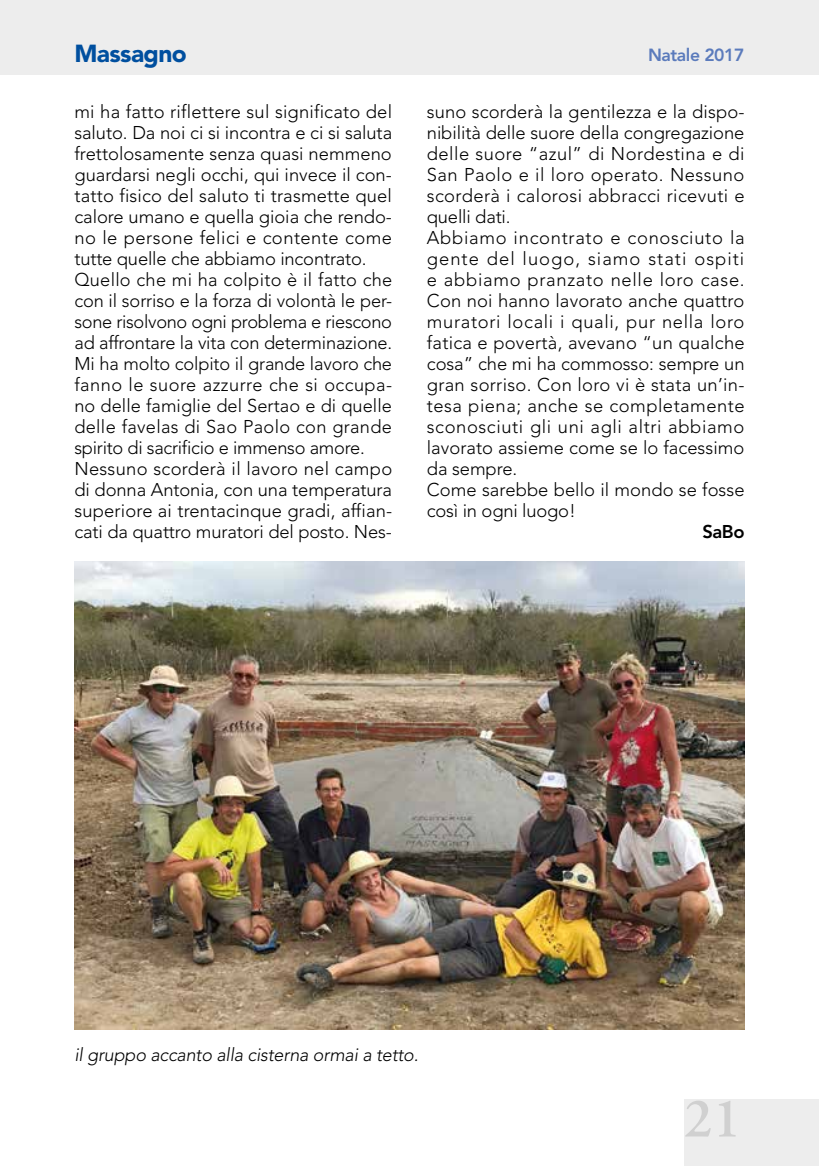
<style>
.page{position:relative;width:819px;height:1166px;background:#fff}
.page>*{position:absolute;margin:0;border:0;box-sizing:border-box;transform-origin:0 0}
.t1{font:600 56px "Adobe Garamond";color:#d0d0d0}
.t2{font:900 24.5px "Avenir";letter-spacing:-.025em;color:#004f9f}
.t3{font:300 18.38px/21px "Avenir";letter-spacing:.01em;color:#000}
.t4{font:italic 300 18.38px "Avenir";letter-spacing:-.01em;color:#000}
.t5{font:800 18.38px "Avenir";color:#000}
.t6{font:800 17.5px "Avenir";letter-spacing:-.025em;color:#5b7bbc}
</style>
<div class="page">
<div style="left:685px;top:1099px;width:134px;height:67px;background:#ededed"></div>
<div style="left:0;top:0;width:819px;height:74px;background:#ededed"></div>
<img style="left:74px;top:562px;width:670px;height:467px">
<h2 class="t2" style="left:74px;top:38px;width:114px">Massagno</h2>
<p class="t6" style="left:648px;top:45px;width:98px">Natale 2017</p>
<p class="t3" style="left:74px;top:101px;width:319px">mi ha fatto riflettere sul significato del saluto. Da noi ci si incontra e ci si saluta frettolosamente senza quasi nemmeno guardarsi negli occhi, qui invece il con&shy;tatto fisico del saluto ti trasmette quel calore umano e quella gioia che rendo&shy;no le persone felici e contente come tutte quelle che abbiamo incontrato.<br>Quello che mi ha colpito è il fatto che con il sorriso e la forza di volontà le per&shy;sone risolvono ogni problema e riescono ad affrontare la vita con determinazione.<br>Mi ha molto colpito il grande lavoro che fanno le suore azzurre che si occupa&shy;no delle famiglie del Sertao e di quelle delle favelas di Sao Paolo con grande spirito di sacrificio e immenso amore.<br>Nessuno scorderà il lavoro nel campo di donna Antonia, con una temperatura superiore ai trentacinque gradi, affian&shy;cati da quattro muratori del posto. Nes-</p>
<p class="t3" style="left:427px;top:101px;width:319px">suno scorderà la gentilezza e la dispo&shy;nibilità delle suore della congregazione delle suore “azul” di Nordestina e di San Paolo e il loro operato. Nessuno scorderà i calorosi abbracci ricevuti e quelli dati.<br>Abbiamo incontrato e conosciuto la gente del luogo, siamo stati ospiti e abbiamo pranzato nelle loro case.<br>Con noi hanno lavorato anche quattro muratori locali i quali, pur nella loro fatica e povertà, avevano “un qualche cosa” che mi ha commosso: sempre un gran sorriso. Con loro vi è stata un’in&shy;tesa piena; anche se completamente sconosciuti gli uni agli altri abbiamo lavorato assieme come se lo facessimo da sempre.<br>Come sarebbe bello il mondo se fosse così in ogni luogo!</p>
<p class="t5" style="left:702px;top:521px;width:44px">SaBo</p>
<p class="t4" style="left:74px;top:1043px;width:345px">il gruppo accanto alla cisterna ormai a tetto.</p>
<h1 class="t1" style="left:684px;top:1088px;width:59px">21</h1>
</div>
